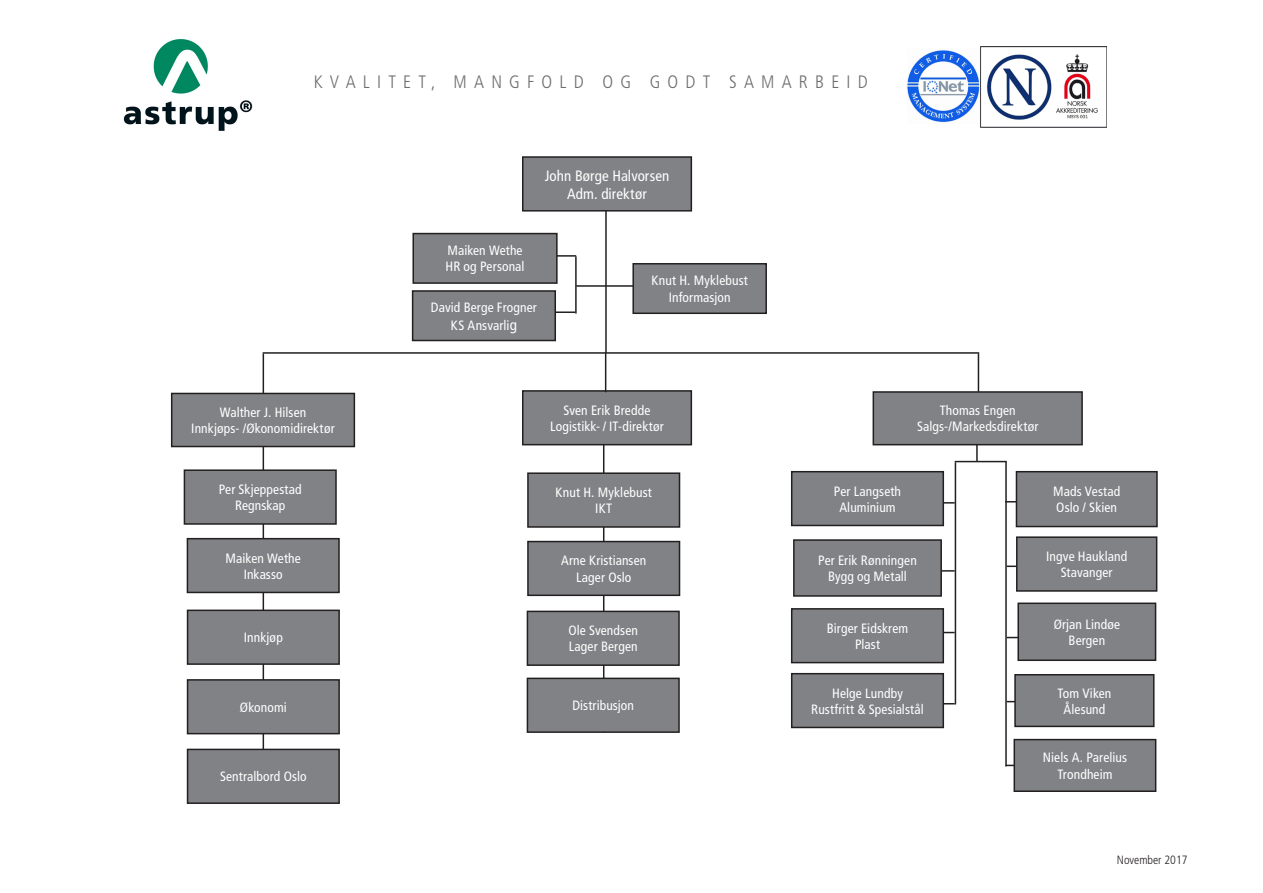
<style>
.page{position:relative;width:1263px;height:893px;background:#fff}
.page>*{position:absolute;margin:0;border:0;box-sizing:border-box;transform-origin:0 0}
.t1{font:300 condensed 18px "Frutiger LT Std";letter-spacing:.4em;color:#6c6d70}
.t2{font:condensed 15px "Frutiger LT Std";letter-spacing:.005em;color:#fff}
.t3{font:condensed 13.5px/16.2px "Frutiger LT Std";letter-spacing:.01em;color:#fff;text-align:center}
.t4{font:300 condensed 12px "Frutiger LT Std";color:#231f20}
.s1{font-size:15px}
</style>
<div class="page">
<hr style="left:1005px;top:462px;width:2px;height:304px;background:#231f20">
<hr style="left:927px;top:502px;width:28px;height:2px;background:#231f20">
<hr style="left:263px;top:354px;width:1px;height:414px;background:#231f20">
<hr style="left:547px;top:311px;width:28px;height:2px;background:#231f20">
<hr style="left:549px;top:255px;width:27px;height:2px;background:#231f20">
<hr style="left:927px;top:570px;width:28px;height:2px;background:#231f20">
<hr style="left:955px;top:462px;width:1px;height:242px;background:#231f20">
<hr style="left:576px;top:285px;width:82px;height:2px;background:#231f20">
<hr style="left:605px;top:169px;width:2px;height:184px;background:#231f20">
<div style="left:523px;top:157px;width:168px;height:54px;background:#808285"></div>
<div style="left:522px;top:156px;width:170px;height:56px;border:2px solid #231f20"></div>
<div style="left:413px;top:234px;width:144px;height:49px;background:#808285"></div>
<div style="left:412px;top:233px;width:146px;height:51px;border:2px solid #231f20"></div>
<div style="left:633px;top:264px;width:133px;height:49px;background:#808285"></div>
<div style="left:632px;top:263px;width:135px;height:51px;border:2px solid #231f20"></div>
<div style="left:873px;top:392px;width:209px;height:53px;background:#808285"></div>
<div style="left:872px;top:391px;width:211px;height:54px;border:2px solid #231f20"></div>
<div style="left:184px;top:470px;width:152px;height:54px;background:#808285"></div>
<div style="left:184px;top:469px;width:153px;height:56px;border:2px solid #231f20"></div>
<div style="left:187px;top:539px;width:152px;height:53px;background:#808285"></div>
<div style="left:187px;top:538px;width:153px;height:55px;border:2px solid #231f20"></div>
<div style="left:188px;top:610px;width:151px;height:54px;background:#808285"></div>
<div style="left:187px;top:610px;width:153px;height:55px;border:2px solid #231f20"></div>
<div style="left:188px;top:680px;width:151px;height:54px;background:#808285"></div>
<div style="left:187px;top:679px;width:153px;height:55px;border:2px solid #231f20"></div>
<hr style="left:603px;top:436px;width:1px;height:297px;background:#231f20">
<div style="left:523px;top:391px;width:168px;height:54px;background:#808285"></div>
<div style="left:522px;top:390px;width:170px;height:55px;border:2px solid #231f20"></div>
<div style="left:792px;top:472px;width:151px;height:53px;background:#808285"></div>
<div style="left:791px;top:471px;width:153px;height:55px;border:2px solid #231f20"></div>
<div style="left:792px;top:609px;width:151px;height:54px;background:#808285"></div>
<div style="left:791px;top:608px;width:153px;height:55px;border:2px solid #231f20"></div>
<div style="left:792px;top:674px;width:151px;height:53px;background:#808285"></div>
<div style="left:791px;top:673px;width:153px;height:55px;border:2px solid #231f20"></div>
<hr style="left:263px;top:352px;width:716px;height:2px;background:#231f20">
<hr style="left:605px;top:353px;width:1px;height:39px;background:#231f20">
<hr style="left:978px;top:353px;width:1px;height:39px;background:#231f20">
<div style="left:413px;top:291px;width:142px;height:49px;background:#808285"></div>
<div style="left:412px;top:290px;width:144px;height:51px;border:2px solid #231f20"></div>
<hr style="left:575px;top:256px;width:2px;height:58px;background:#231f20">
<div style="left:794px;top:540px;width:147px;height:56px;background:#808285"></div>
<div style="left:793px;top:539px;width:149px;height:58px;border:2px solid #231f20"></div>
<div style="left:172px;top:393px;width:182px;height:53px;background:#808285"></div>
<div style="left:171px;top:393px;width:184px;height:54px;border:2px solid #231f20"></div>
<div style="left:528px;top:473px;width:151px;height:54px;background:#808285"></div>
<div style="left:527px;top:472px;width:153px;height:56px;border:2px solid #231f20"></div>
<div style="left:528px;top:542px;width:151px;height:53px;background:#808285"></div>
<div style="left:527px;top:541px;width:153px;height:55px;border:2px solid #231f20"></div>
<div style="left:527px;top:611px;width:152px;height:54px;background:#808285"></div>
<div style="left:527px;top:611px;width:153px;height:55px;border:2px solid #231f20"></div>
<div style="left:527px;top:678px;width:152px;height:54px;background:#808285"></div>
<div style="left:527px;top:678px;width:153px;height:55px;border:2px solid #231f20"></div>
<div style="left:1018px;top:603px;width:137px;height:57px;background:#808285"></div>
<div style="left:1017px;top:602px;width:139px;height:59px;border:2px solid #231f20"></div>
<div style="left:188px;top:749px;width:151px;height:54px;background:#808285"></div>
<div style="left:187px;top:749px;width:153px;height:55px;border:2px solid #231f20"></div>
<div style="left:1015px;top:675px;width:139px;height:51px;background:#808285"></div>
<div style="left:1014px;top:674px;width:140px;height:53px;border:2px solid #231f20"></div>
<div style="left:1014px;top:740px;width:142px;height:51px;background:#808285"></div>
<div style="left:1013px;top:739px;width:143px;height:53px;border:2px solid #231f20"></div>
<hr style="left:1005px;top:501px;width:79px;height:1px;background:#231f20">
<svg style="left:976px;top:444px;width:2px;height:17px"></svg>
<div style="left:1016px;top:472px;width:141px;height:54px;background:#808285"></div>
<div style="left:1016px;top:471px;width:142px;height:56px;border:2px solid #231f20"></div>
<div style="left:1017px;top:537px;width:140px;height:54px;background:#808285"></div>
<div style="left:1016px;top:536px;width:141px;height:56px;border:2px solid #231f20"></div>
<img style="left:907px;top:47px;width:199px;height:80px">
<img style="left:123px;top:39px;width:130px;height:92px">
<hr style="left:955px;top:461px;width:52px;height:1px;background:#231f20">
<p class="t1" style="left:314px;top:72px;width:555px">KVALITET, MANGFOLD OG GODT SAMARBEID</p>
<p class="t3" style="left:191px;top:404px;width:145px">Walther J. Hilsen<br>Innkjøps- /Økonomidirektør</p>
<p class="t3" style="left:219px;top:481px;width:85px">Per Skjeppestad<br>Regnskap</p>
<p class="t3" style="left:226px;top:550px;width:77px">Maiken Wethe</p>
<p class="t3" style="left:244px;top:566px;width:41px">Inkasso</p>
<p class="t3" style="left:244px;top:630px;width:41px">Innkjøp</p>
<p class="t3" style="left:240px;top:699px;width:48px">Økonomi</p>
<p class="t3" style="left:220px;top:769px;width:88px">Sentralbord Oslo</p>
<p class="t2" style="left:545px;top:167px;width:126px">John Børge Halvorsen</p>
<p class="t2" style="left:567px;top:185px;width:81px">Adm. direktør</p>
<p class="t3" style="left:445px;top:243px;width:81px;text-align:left">Maiken Wethe<br>HR og Personal</p>
<p class="t3" style="left:431px;top:299px;width:107px">David Berge Frogner</p>
<p class="t3" style="left:451px;top:317px;width:67px">KS Ansvarli<span class="s1">g</span></p>
<p class="t3" style="left:652px;top:273px;width:98px">Knut H. Myklebust</p>
<p class="t3" style="left:669px;top:289px;width:63px">Informasjon</p>
<p class="t3" style="left:564px;top:402px;width:88px">Sven Erik Bredde</p>
<p class="t3" style="left:550px;top:418px;width:115px">Logistikk- / IT-direktør</p>
<p class="t3" style="left:556px;top:484px;width:98px">Knut H. Myklebust<br>IKT</p>
<p class="t3" style="left:561px;top:553px;width:87px">Arne Kristiansen<br>Lager Oslo</p>
<p class="t3" style="left:568px;top:623px;width:71px;text-align:left">Ole Svendsen<br>Lager Bergen</p>
<p class="t3" style="left:572px;top:698px;width:63px">Distribusjon</p>
<p class="t3" style="left:940px;top:403px;width:77px">Thomas Engen</p>
<p class="t3" style="left:917px;top:419px;width:123px">Salgs-/Markedsdirektør</p>
<p class="t3" style="left:834px;top:483px;width:69px">Per Langseth<br>Aluminium</p>
<p class="t3" style="left:818px;top:552px;width:100px">Per Erik Rønningen</p>
<p class="t3" style="left:828px;top:568px;width:80px">Bygg og Metall</p>
<p class="t3" style="left:1053px;top:483px;width:69px">Mads Vestad</p>
<p class="t3" style="left:1056px;top:500px;width:62px">Oslo / Skien</p>
<p class="t3" style="left:1046px;top:548px;width:83px">Ingve Haukland</p>
<p class="t3" style="left:1061px;top:564px;width:53px">Stavanger</p>
<p class="t3" style="left:827px;top:620px;width:83px">Birger Eidskrem<br>Plast</p>
<p class="t3" style="left:832px;top:685px;width:72px">Helge Lundby</p>
<p class="t3" style="left:811px;top:701px;width:114px">Rustfritt &amp; Spesialstål</p>
<p class="t3" style="left:1054px;top:616px;width:68px">Ørjan Lindøe</p>
<p class="t3" style="left:1068px;top:632px;width:38px">Bergen</p>
<p class="t3" style="left:1057px;top:685px;width:55px">Tom Viken</p>
<p class="t3" style="left:1063px;top:701px;width:43px">Ålesund</p>
<p class="t3" style="left:1043px;top:750px;width:86px">Niels A. Parelius</p>
<p class="t3" style="left:1057px;top:766px;width:56px">Trondheim</p>
<p class="t4" style="left:1117px;top:853px;width:72px">November 2017</p>
</div>
